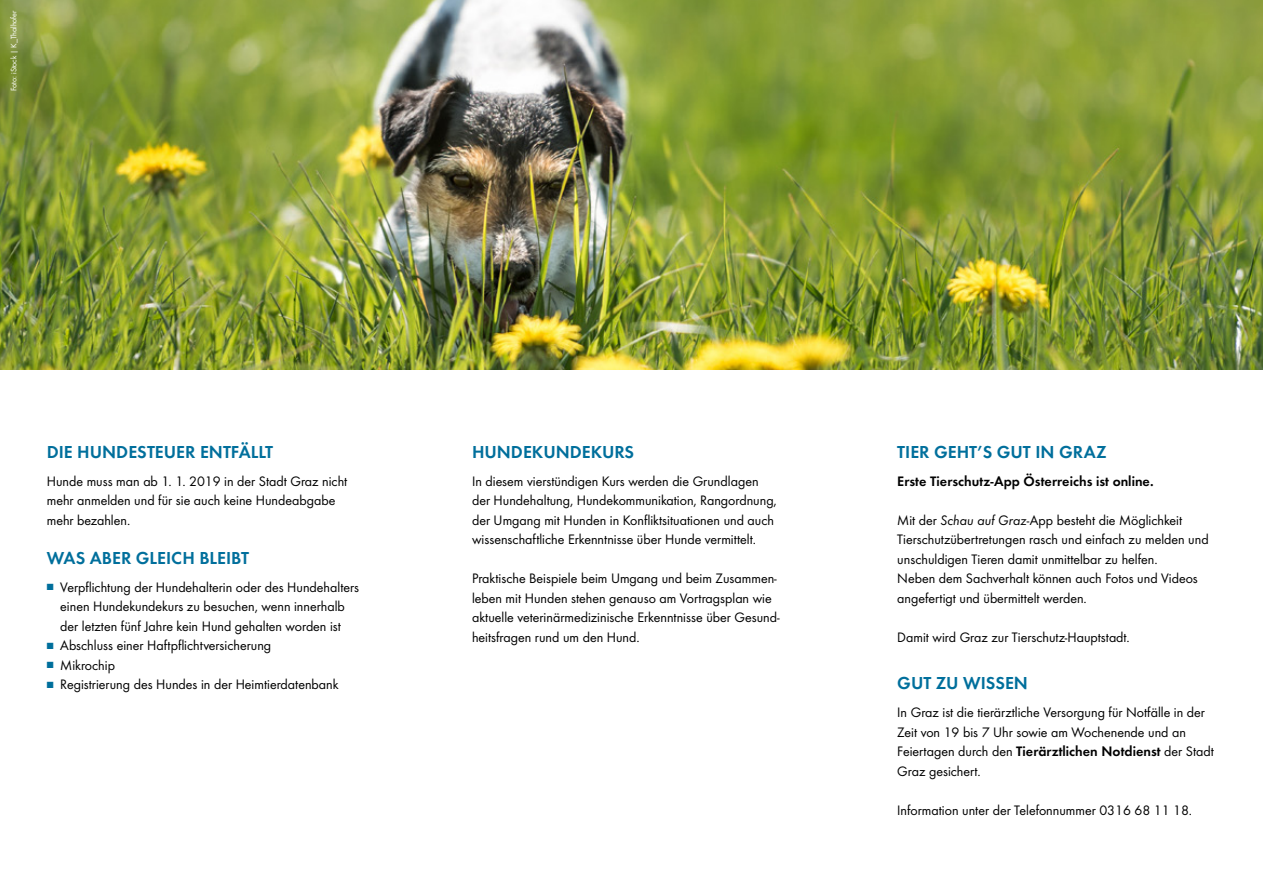
<style>
.page{position:relative;width:1263px;height:893px;background:#fff}
.page>*{position:absolute;margin:0;border:0;box-sizing:border-box;transform-origin:0 0}
.t1{font:18px "Futura Dem";color:#006f9c}
.t2{font:14.25px/19.5px "Futura Boo";color:#000}
.t3{font:14.25px "Futura Dem";color:#000}
.t4{font:8.25px "Futura Boo";letter-spacing:-.01em;color:#fff}
.s1{color:#006f9c}
.s2{font-family:"Futura Boo Obl"}
.s3{font-family:"Futura Dem"}
</style>
<div class="page">
<img style="left:0;top:0;width:1263px;height:370px">
<p class="t4" style="left:8px;top:91px;width:82px;rotate:-90deg">Foto: iStock | K_Thalhofer</p>
<p class="t1" style="left:47px;top:439px;width:228px">DIE HUNDESTEUER ENTFÄLLT</p>
<p class="t2" style="left:47px;top:471px;width:302px">Hunde muss man ab 1. 1. 2019 in der Stadt Graz nicht mehr anmelden und für sie auch keine Hundeabgabe mehr bezahlen.</p>
<p class="t1" style="left:47px;top:545px;width:204px">WAS ABER GLEICH BLEIBT</p>
<p class="t2" style="left:47px;top:577px;width:314px;text-align:center"><span class="s1">■</span> Verpflichtung der Hundehalterin oder des Hundehalters einen Hundekundekurs zu besuchen, wenn innerhalb<br>der letzten fünf Jahre kein Hund gehalten worden ist</p>
<p class="t2" style="left:47px;top:635px;width:226px"><span class="s1">■</span> Abschluss einer Haftpflichtversicherung</p>
<p class="t2" style="left:47px;top:655px;width:70px"><span class="s1">■</span> Mikrochip</p>
<p class="t2" style="left:47px;top:674px;width:293px"><span class="s1">■</span> Registrierung des Hundes in der Heimtierdatenbank</p>
<p class="t1" style="left:472px;top:439px;width:164px">HUNDEKUNDEKURS</p>
<p class="t2" style="left:472px;top:471px;width:306px">In diesem vierstündigen Kurs werden die Grundlagen der Hundehaltung, Hundekommunikation, Rangordnung, der Umgang mit Hunden in Konfliktsituationen und auch wissenschaftliche Erkenntnisse über Hunde vermittelt.</p>
<p class="t2" style="left:472px;top:568px;width:309px">Praktische Beispiele beim Umgang und beim Zusammen&shy;leben mit Hunden stehen genauso am Vortragsplan wie aktuelle veterinärmedizinische Erkenntnisse über Gesund&shy;heitsfragen rund um den Hund.</p>
<p class="t1" style="left:897px;top:439px;width:211px">TIER GEHTʼS GUT IN GRAZ</p>
<p class="t3" style="left:897px;top:471px;width:258px">Erste Tierschutz-App Österreichs ist online.</p>
<p class="t2" style="left:897px;top:510px;width:313px">Mit der <span class="s2">Schau auf Graz</span>-App besteht die Möglichkeit Tierschutzübertretungen rasch und einfach zu melden und unschuldigen Tieren damit unmittelbar zu helfen.<br>Neben dem Sachverhalt können auch Fotos und Videos angefertigt und übermittelt werden.</p>
<p class="t2" style="left:897px;top:627px;width:234px">Damit wird Graz zur Tierschutz-Hauptstadt.</p>
<p class="t1" style="left:897px;top:670px;width:132px">GUT ZU WISSEN</p>
<p class="t2" style="left:897px;top:702px;width:318px">In Graz ist die tierärztliche Versorgung für Notfälle in der Zeit von 19 bis 7 Uhr sowie am Wochenende und an Feiertagen durch den <span class="s3">Tierärztlichen Notdienst</span> der Stadt Graz gesichert.</p>
<p class="t2" style="left:897px;top:800px;width:296px">Information unter der Telefonnummer 0316 68 11 18.</p>
</div>
